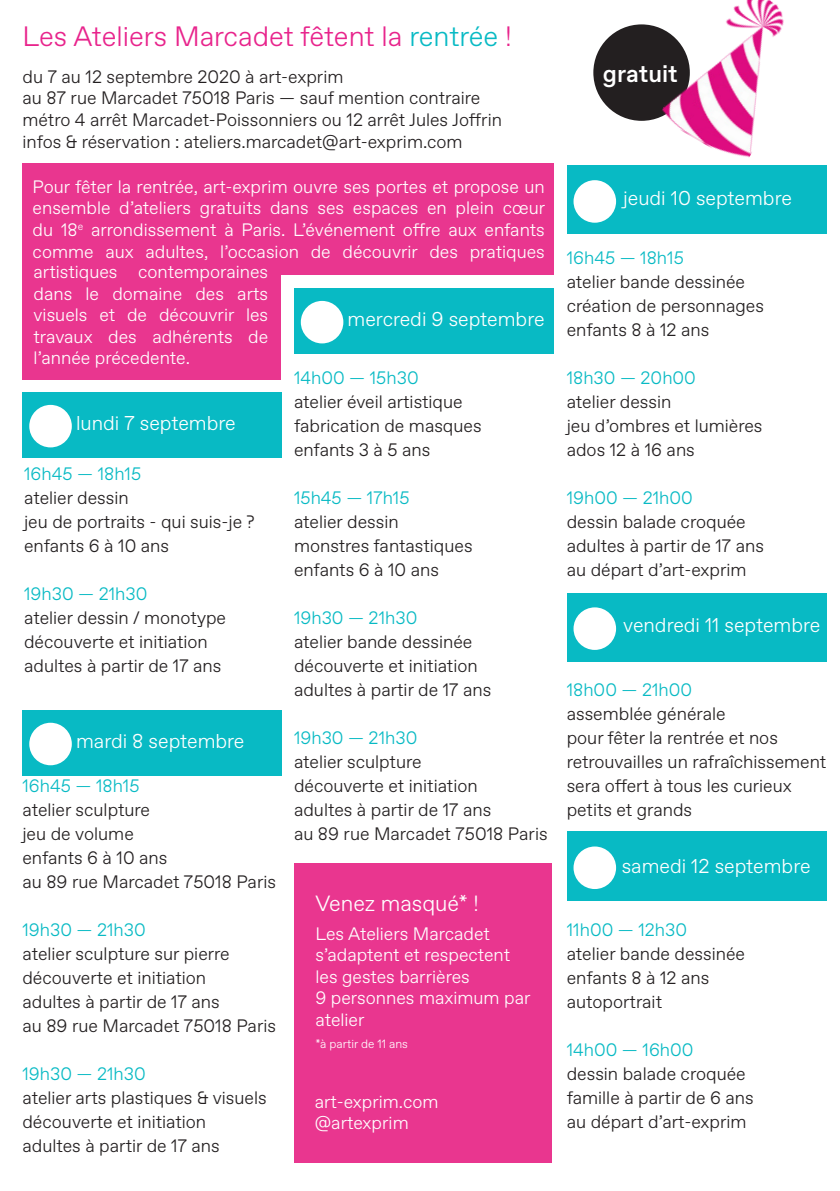
<style>
.page{position:relative;width:840px;height:1191px;background:#fff}
.page>*{position:absolute;margin:0;border:0;box-sizing:border-box;transform-origin:0 0}
.t1{font:300 28px "Favorit Std";letter-spacing:-.005em;color:#e8248c}
.t2{font:500 24px "Favorit Std";color:#fff}
.t3{font:300 22px "Favorit Std";color:#fff}
.t4{font:300 20px "Favorit Std";color:#fff}
.t5{font:300 18px/24px "Favorit Std";color:#231f20}
.t6{font:300 18px/21.6px "Favorit Std";color:#fff}
.t7{font:300 18px "Favorit Std";color:#08bac4}
.t8{font:300 12px "Favorit Std";color:#fff}
.s1{color:#08bac4}
</style>
<div class="page">
<div style="left:22px;top:260px;width:259px;height:119px;background:#e9368f"></div>
<div style="left:22px;top:163px;width:531px;height:112px;background:#e9368f"></div>
<div style="left:294px;top:288px;width:259px;height:66px;background:#08bac4"></div>
<div style="left:300px;top:301px;width:43px;height:42px;background:#fff;border-radius:50%"></div>
<div style="left:566px;top:166px;width:259px;height:68px;background:#08bac4"></div>
<div style="left:573px;top:180px;width:42px;height:43px;background:#fff;border-radius:50%"></div>
<div style="left:566px;top:593px;width:259px;height:68px;background:#08bac4"></div>
<div style="left:573px;top:607px;width:42px;height:43px;background:#fff;border-radius:50%"></div>
<div style="left:566px;top:831px;width:259px;height:70px;background:#08bac4"></div>
<div style="left:573px;top:846px;width:42px;height:43px;background:#fff;border-radius:50%"></div>
<div style="left:294px;top:863px;width:257px;height:299px;background:#e9368f"></div>
<div style="left:22px;top:392px;width:260px;height:66px;background:#08bac4"></div>
<div style="left:29px;top:405px;width:43px;height:42px;background:#fff;border-radius:50%"></div>
<div style="left:22px;top:709px;width:260px;height:66px;background:#08bac4"></div>
<div style="left:29px;top:722px;width:43px;height:43px;background:#fff;border-radius:50%"></div>
<div style="left:593px;top:24px;width:96px;height:97px;background:#231f20;border-radius:50%"></div>
<img style="left:657px;top:0;width:165px;height:166px">
<p class="t1" style="left:23px;top:18px;width:490px">Les Ateliers Marcadet fêtent la <span class="s1">rentrée</span> !</p>
<p class="t5" style="left:23px;top:65px;width:459px;line-height:21.6px">du 7 au 12 septembre 2020 à art-exprim<br>au 87 rue Marcadet 75018 Paris — sauf mention contraire</p>
<p class="t5" style="left:23px;top:107px;width:480px">métro 4 arrêt Marcadet-Poissonniers ou 12 arrêt Jules Joffrin</p>
<p class="t5" style="left:23px;top:129px;width:441px">infos &amp; réservation : ateliers.marcadet@art-exprim.com</p>
<p class="t6" style="left:33px;top:175px;width:514px;text-align:justify">Pour fêter la rentrée, art-exprim ouvre ses portes et propose un ensemble d’ateliers gratuits dans ses espaces en plein cœur du 18<sup>e</sup> arrondissement à Paris. L’événement offre aux enfants comme aux adultes, l’occasion de découvrir des pratiques</p>
<p class="t6" style="left:34px;top:260px;width:236px;text-align:justify">artistiques contemporaines dans le domaine des arts visuels et de découvrir les travaux des adhérents de l’année précedente.</p>
<p class="t4" style="left:76px;top:409px;width:161px">lundi 7 septembre</p>
<p class="t7" style="left:24px;top:462px;width:119px">16h45 — 18h15</p>
<p class="t5" style="left:24px;top:485px;width:232px">atelier dessin<br>jeu de portraits - qui suis-je ?</p>
<p class="t5" style="left:24px;top:533px;width:146px">enfants 6 à 10 ans</p>
<p class="t7" style="left:24px;top:582px;width:125px">19h30 — 21h30</p>
<p class="t5" style="left:24px;top:605px;width:203px">atelier dessin / monotype découverte et initiation</p>
<p class="t5" style="left:24px;top:653px;width:199px">adultes à partir de 17 ans</p>
<p class="t4" style="left:76px;top:727px;width:170px">mardi 8 septembre</p>
<p class="t7" style="left:22px;top:774px;width:119px">16h45 — 18h15</p>
<p class="t5" style="left:22px;top:797px;width:129px">atelier sculpture jeu de volume</p>
<p class="t5" style="left:22px;top:845px;width:146px">enfants 6 à 10 ans</p>
<p class="t5" style="left:22px;top:869px;width:255px">au 89 rue Marcadet 75018 Paris</p>
<p class="t7" style="left:22px;top:918px;width:125px">19h30 — 21h30</p>
<p class="t5" style="left:22px;top:941px;width:209px">atelier sculpture sur pierre découverte et initiation</p>
<p class="t5" style="left:22px;top:989px;width:199px">adultes à partir de 17 ans</p>
<p class="t5" style="left:22px;top:1013px;width:255px">au 89 rue Marcadet 75018 Paris</p>
<p class="t7" style="left:22px;top:1062px;width:125px">19h30 — 21h30</p>
<p class="t5" style="left:22px;top:1085px;width:246px">atelier arts plastiques &amp; visuels</p>
<p class="t5" style="left:22px;top:1109px;width:199px">découverte et initiation adultes à partir de 17 ans</p>
<p class="t4" style="left:347px;top:305px;width:198px">mercredi 9 septembre</p>
<p class="t7" style="left:294px;top:366px;width:126px">14h00 — 15h30</p>
<p class="t5" style="left:294px;top:389px;width:170px">atelier éveil artistique</p>
<p class="t5" style="left:294px;top:413px;width:189px">fabrication de masques enfants 3 à 5 ans</p>
<p class="t7" style="left:294px;top:486px;width:117px">15h45 — 17h15</p>
<p class="t5" style="left:294px;top:509px;width:106px">atelier dessin</p>
<p class="t5" style="left:294px;top:533px;width:180px">monstres fantastiques enfants 6 à 10 ans</p>
<p class="t7" style="left:294px;top:606px;width:125px">19h30 — 21h30</p>
<p class="t5" style="left:294px;top:629px;width:180px">atelier bande dessinée</p>
<p class="t5" style="left:294px;top:653px;width:199px">découverte et initiation adultes à partir de 17 ans</p>
<p class="t7" style="left:294px;top:726px;width:125px">19h30 — 21h30</p>
<p class="t5" style="left:294px;top:749px;width:129px">atelier sculpture</p>
<p class="t5" style="left:294px;top:773px;width:199px">découverte et initiation adultes à partir de 17 ans</p>
<p class="t5" style="left:294px;top:821px;width:255px">au 89 rue Marcadet 75018 Paris</p>
<p class="t3" style="left:315px;top:888px;width:165px">Venez masqué* !</p>
<p class="t6" style="left:315px;top:921px;width:196px">Les Ateliers Marcadet s’adaptent et respectent les gestes barrières</p>
<p class="t6" style="left:315px;top:986px;width:216px">9 personnes maximum par atelier</p>
<p class="t8" style="left:315px;top:1035px;width:94px">*à partir de 11 ans</p>
<p class="t6" style="left:314px;top:1090px;width:125px">art-exprim.com @artexprim</p>
<p class="t2" style="left:602px;top:58px;width:76px">gratuit</p>
<p class="t4" style="left:622px;top:184px;width:170px">jeudi 10 septembre</p>
<p class="t7" style="left:566px;top:246px;width:119px">16h45 — 18h15</p>
<p class="t5" style="left:566px;top:269px;width:180px">atelier bande dessinée</p>
<p class="t5" style="left:566px;top:293px;width:199px">création de personnages enfants 8 à 12 ans</p>
<p class="t7" style="left:566px;top:366px;width:131px">18h30 — 20h00</p>
<p class="t5" style="left:566px;top:389px;width:106px">atelier dessin</p>
<p class="t5" style="left:566px;top:413px;width:197px">jeu d’ombres et lumières ados 12 à 16 ans</p>
<p class="t7" style="left:566px;top:486px;width:128px">19h00 — 21h00</p>
<p class="t5" style="left:566px;top:509px;width:199px">dessin balade croquée adultes à partir de 17 ans</p>
<p class="t5" style="left:566px;top:557px;width:181px">au départ d’art-exprim</p>
<p class="t4" style="left:622px;top:611px;width:198px">vendredi 11 septembre</p>
<p class="t7" style="left:566px;top:678px;width:127px">18h00 — 21h00</p>
<p class="t5" style="left:566px;top:701px;width:160px">assemblée générale</p>
<p class="t5" style="left:566px;top:725px;width:261px">pour fêter la rentrée et nos retrouvailles un rafraîchissement sera offert à tous les curieux petits et grands</p>
<p class="t4" style="left:621px;top:853px;width:190px">samedi 12 septembre</p>
<p class="t7" style="left:566px;top:918px;width:122px">11h00 — 12h30</p>
<p class="t5" style="left:566px;top:941px;width:180px">atelier bande dessinée</p>
<p class="t5" style="left:566px;top:965px;width:144px">enfants 8 à 12 ans</p>
<p class="t5" style="left:566px;top:989px;width:97px">autoportrait</p>
<p class="t7" style="left:566px;top:1038px;width:128px">14h00 — 16h00</p>
<p class="t5" style="left:566px;top:1061px;width:180px">dessin balade croquée</p>
<p class="t5" style="left:566px;top:1085px;width:188px">famille à partir de 6 ans</p>
<p class="t5" style="left:566px;top:1109px;width:181px">au départ d’art-exprim</p>
</div>
